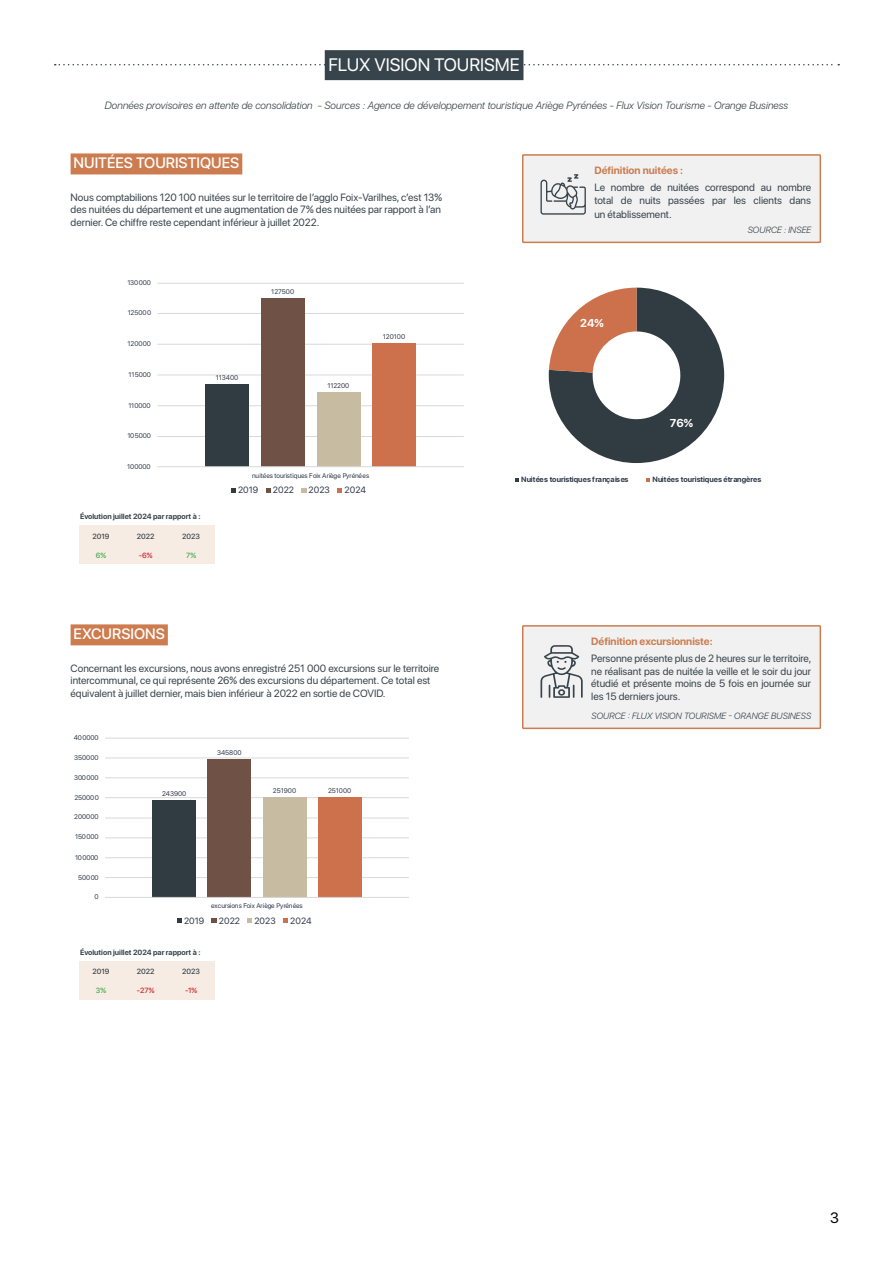
<style>
.page{position:relative;width:893px;height:1263px;background:#fff}
.page>*{position:absolute;margin:0;border:0;box-sizing:border-box;transform-origin:0 0}
.t1{font:18px "SF Pro Display";color:#fff}
.t2{font:500 15px "SF Pro Display";color:#fff}
.t3{font:15px "SF Pro Display";color:#000}
.t4{font:700 11.4px "SF Pro Display";color:#fff}
.t5{font:10.5px/12.6px "SF Pro Display";color:#38444b;text-align:justify}
.t6{font:italic 300 10.5px "SF Pro Display";color:#38444b}
.t7{font:700 10.5px "SF Pro Display";color:#cd7c4f}
.t8{font:9.15px "SF Pro Display";letter-spacing:-.005em;color:#2f3849}
.t9{font:italic 300 9px "SF Pro Display";color:#38444b}
.t10{font:9px "SF Pro Display";letter-spacing:-.005em;color:#2f3849}
.t11{font:700 7.65px "SF Pro Display";letter-spacing:.005em;color:#2f3849}
.t12{font:700 7.5px "SF Pro Display";color:#38444b}
.t13{font:500 7.5px "SF Pro Display";color:#38444b}
.t14{font:500 7.5px "SF Pro Display";color:#d2232a}
.t15{font:500 7.5px "SF Pro Display";color:#41ad49}
.t16{font:6.9px "SF Pro Display";color:#2f3849}
.t17{font:6.75px "SF Pro Display";color:#2f3849}
</style>
<div class="page">
<svg style="left:55px;top:64px;width:784px;height:1px"></svg>
<div style="left:325px;top:50px;width:198px;height:30px;background:#38444b"></div>
<div style="left:71px;top:153px;width:171px;height:21px;background:#cd7c4f"></div>
<div style="left:71px;top:624px;width:97px;height:21px;background:#cd7c4f"></div>
<svg style="left:549px;top:288px;width:175px;height:175px"></svg>
<svg style="left:515px;top:478px;width:4px;height:4px"></svg>
<svg style="left:647px;top:478px;width:3px;height:4px"></svg>
<hr style="left:157px;top:436px;width:307px;height:1px;background:#d9d9d9">
<hr style="left:157px;top:405px;width:307px;height:1px;background:#d9d9d9">
<hr style="left:157px;top:375px;width:307px;height:1px;background:#d9d9d9">
<hr style="left:157px;top:344px;width:307px;height:1px;background:#d9d9d9">
<hr style="left:157px;top:313px;width:307px;height:1px;background:#d9d9d9">
<hr style="left:157px;top:283px;width:307px;height:1px;background:#d9d9d9">
<div style="left:205px;top:385px;width:44px;height:82px;background:#313b42"></div>
<div style="left:261px;top:298px;width:44px;height:169px;background:#705146"></div>
<div style="left:317px;top:392px;width:43px;height:75px;background:#c7bca1"></div>
<div style="left:372px;top:344px;width:44px;height:123px;background:#cc714b"></div>
<hr style="left:157px;top:466px;width:307px;height:1px;background:#d9d9d9">
<svg style="left:231px;top:488px;width:5px;height:5px"></svg>
<svg style="left:266px;top:488px;width:4px;height:5px"></svg>
<svg style="left:301px;top:488px;width:5px;height:5px"></svg>
<svg style="left:338px;top:488px;width:4px;height:5px"></svg>
<div style="left:79px;top:526px;width:136px;height:38px;background:#f7ece4"></div>
<div style="left:79px;top:961px;width:136px;height:38px;background:#f7ece4"></div>
<hr style="left:105px;top:877px;width:304px;height:1px;background:#d9d9d9">
<hr style="left:105px;top:857px;width:304px;height:1px;background:#d9d9d9">
<hr style="left:105px;top:838px;width:304px;height:1px;background:#d9d9d9">
<hr style="left:105px;top:818px;width:304px;height:1px;background:#d9d9d9">
<hr style="left:105px;top:797px;width:304px;height:1px;background:#d9d9d9">
<hr style="left:105px;top:777px;width:304px;height:1px;background:#d9d9d9">
<hr style="left:105px;top:758px;width:304px;height:1px;background:#d9d9d9">
<hr style="left:105px;top:738px;width:304px;height:1px;background:#d9d9d9">
<div style="left:152px;top:800px;width:44px;height:98px;background:#313b42"></div>
<div style="left:208px;top:759px;width:43px;height:139px;background:#705146"></div>
<div style="left:263px;top:797px;width:44px;height:101px;background:#c7bca1"></div>
<div style="left:318px;top:797px;width:44px;height:101px;background:#cc714b"></div>
<hr style="left:105px;top:897px;width:304px;height:1px;background:#d9d9d9">
<svg style="left:177px;top:919px;width:5px;height:4px"></svg>
<svg style="left:212px;top:919px;width:5px;height:4px"></svg>
<svg style="left:248px;top:919px;width:4px;height:4px"></svg>
<svg style="left:283px;top:919px;width:5px;height:4px"></svg>
<div style="left:523px;top:155px;width:297px;height:87px;background:#f1f1f1"></div>
<svg style="left:540px;top:174px;width:46px;height:41px"></svg>
<div style="left:522px;top:154px;width:299px;height:89px;border:2px solid #cd7c4f"></div>
<div style="left:523px;top:626px;width:297px;height:102px;background:#f1f1f1"></div>
<svg style="left:540px;top:645px;width:43px;height:53px"></svg>
<div style="left:522px;top:625px;width:299px;height:104px;border:2px solid #cd7c4f"></div>
<h1 class="t1" style="left:328px;top:51px;width:193px">FLUX VISION TOURISME</h1>
<p class="t6" style="left:104px;top:98px;width:685px">Données provisoires en attente de consolidation - Sources : Agence de développement touristique Ariège Pyrénées - Flux Vision Tourisme - Orange Business</p>
<h2 class="t2" style="left:74px;top:152px;width:167px">NUITÉES TOURISTIQUES</h2>
<p class="t5" style="left:71px;top:191px;width:373px">Nous comptabilions 120 100 nuitées sur le territoire de l’agglo Foix-Varilhes, c’est 13% des nuitées du département et une augmentation de 7% des nuitées par rapport à l’an dernier. Ce chiffre reste cependant inférieur à juillet 2022.</p>
<p class="t16" style="left:127px;top:277px;width:25px">130000</p>
<p class="t16" style="left:128px;top:308px;width:25px">125000</p>
<p class="t16" style="left:128px;top:338px;width:25px">120000</p>
<p class="t16" style="left:129px;top:369px;width:24px">115000</p>
<p class="t16" style="left:128px;top:400px;width:24px">110000</p>
<p class="t16" style="left:127px;top:430px;width:25px">105000</p>
<p class="t16" style="left:127px;top:461px;width:25px">100000</p>
<p class="t12" style="left:80px;top:512px;width:122px">Évolution juillet 2024 par rapport à :</p>
<p class="t13" style="left:93px;top:531px;width:18px">2019</p>
<p class="t13" style="left:137px;top:531px;width:19px">2022</p>
<p class="t13" style="left:182px;top:531px;width:19px">2023</p>
<p class="t15" style="left:96px;top:550px;width:12px">6%</p>
<p class="t14" style="left:139px;top:550px;width:15px">-6%</p>
<p class="t15" style="left:186px;top:550px;width:11px">7%</p>
<p class="t16" style="left:216px;top:373px;width:24px">113400</p>
<p class="t16" style="left:271px;top:286px;width:24px">127500</p>
<p class="t16" style="left:327px;top:380px;width:24px">112200</p>
<p class="t16" style="left:383px;top:332px;width:24px">120100</p>
<p class="t16" style="left:252px;top:470px;width:119px">nuitées touristiques Foix Ariège Pyrénées</p>
<p class="t8" style="left:238px;top:483px;width:22px">2019</p>
<p class="t8" style="left:273px;top:483px;width:23px">2022</p>
<p class="t8" style="left:309px;top:483px;width:23px">2023</p>
<p class="t8" style="left:345px;top:483px;width:23px">2024</p>
<h2 class="t2" style="left:74px;top:623px;width:93px">EXCURSIONS</h2>
<p class="t5" style="left:71px;top:662px;width:370px;text-align:left">Concernant les excursions, nous avons enregistré 251 000 excursions sur le territoire intercommunal, ce qui représente 26% des excursions du département. Ce total est équivalent à juillet dernier, mais bien inférieur à 2022 en sortie de COVID.</p>
<p class="t17" style="left:74px;top:732px;width:26px">400000</p>
<p class="t17" style="left:74px;top:752px;width:26px">350000</p>
<p class="t17" style="left:74px;top:772px;width:26px">300000</p>
<p class="t17" style="left:74px;top:792px;width:26px">250000</p>
<p class="t17" style="left:74px;top:812px;width:26px">200000</p>
<p class="t17" style="left:75px;top:832px;width:25px">150000</p>
<p class="t17" style="left:75px;top:852px;width:25px">100000</p>
<p class="t17" style="left:78px;top:872px;width:22px">50000</p>
<p class="t17" style="left:95px;top:892px;width:6px">0</p>
<p class="t17" style="left:162px;top:788px;width:26px">243900</p>
<p class="t17" style="left:217px;top:748px;width:26px">345800</p>
<p class="t17" style="left:273px;top:785px;width:25px">251900</p>
<p class="t17" style="left:328px;top:785px;width:25px">251000</p>
<p class="t17" style="left:211px;top:901px;width:93px">excursions Foix Ariège Pyrénées</p>
<p class="t10" style="left:184px;top:913px;width:22px">2019</p>
<p class="t10" style="left:219px;top:913px;width:23px">2022</p>
<p class="t10" style="left:254px;top:913px;width:23px">2023</p>
<p class="t10" style="left:290px;top:913px;width:23px">2024</p>
<p class="t12" style="left:80px;top:947px;width:122px">Évolution juillet 2024 par rapport à :</p>
<p class="t13" style="left:93px;top:966px;width:18px">2019</p>
<p class="t13" style="left:137px;top:966px;width:19px">2022</p>
<p class="t13" style="left:182px;top:966px;width:19px">2023</p>
<p class="t15" style="left:96px;top:985px;width:12px">3%</p>
<p class="t14" style="left:137px;top:985px;width:19px">-27%</p>
<p class="t14" style="left:185px;top:985px;width:14px">-1%</p>
<p class="t7" style="left:594px;top:164px;width:90px">Définition nuitées :</p>
<p class="t5" style="left:594px;top:181px;width:218px">Le nombre de nuitées correspond au nombre total de nuits passées par les clients dans</p>
<p class="t5" style="left:594px;top:208px;width:79px">un établissement.</p>
<p class="t9" style="left:747px;top:224px;width:65px">SOURCE : INSEE</p>
<p class="t4" style="left:580px;top:316px;width:25px">24%</p>
<p class="t4" style="left:670px;top:416px;width:25px">76%</p>
<p class="t11" style="left:521px;top:475px;width:109px">Nuitées touristiques françaises</p>
<p class="t11" style="left:652px;top:475px;width:111px">Nuitées touristiques étrangères</p>
<p class="t7" style="left:591px;top:635px;width:123px">Définition excursionniste:</p>
<p class="t5" style="left:591px;top:652px;width:222px">Personne présente plus de 2 heures sur le territoire, ne réalisant pas de nuitée la veille et le soir du jour étudié et présente moins de 5 fois en journée sur les 15 derniers jours.</p>
<p class="t9" style="left:591px;top:710px;width:222px">SOURCE : FLUX VISION TOURISME - ORANGE BUSINESS</p>
<h2 class="t3" style="left:830px;top:1206px;width:10px">3</h2>
</div>
